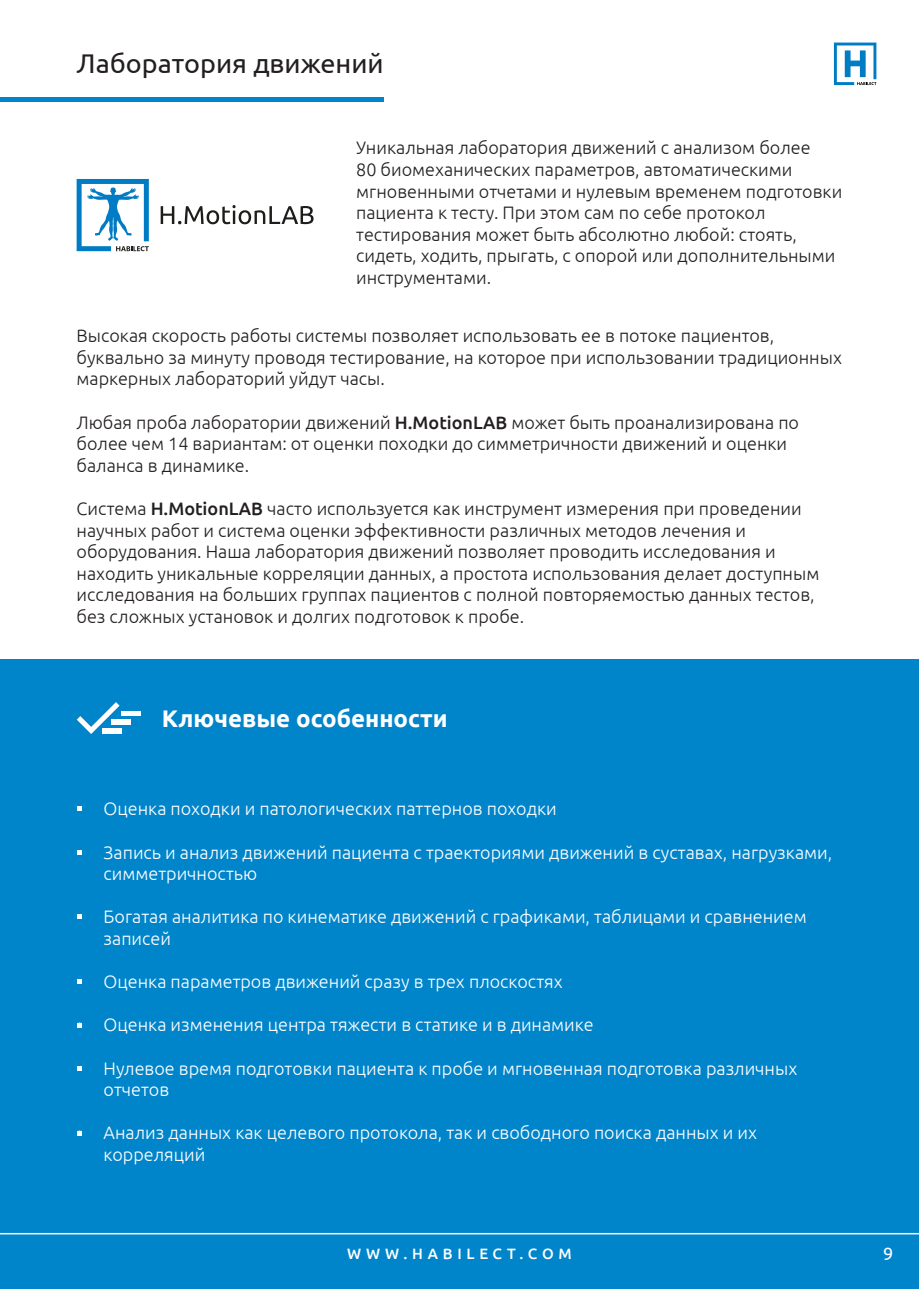
<style>
.page{position:relative;width:919px;height:1289px;background:#fff}
.page>*{position:absolute;margin:0;border:0;box-sizing:border-box;transform-origin:0 0}
.t1{font:27px "Ubuntu";color:#231f20}
.t2{font:700 24px "Ubuntu";color:#fff}
.t3{font:300 18px/21.6px "Ubuntu";color:#231f20}
.t4{font:300 18px/21.6px "Ubuntu";color:#fff}
.t5{font:18px "Ubuntu";color:#fff}
.t6{font:500 15px "Ubuntu";letter-spacing:.32em;color:#fff}
.s1{font-weight:500}
</style>
<div class="page">
<div style="left:0;top:659px;width:918px;height:629px;background:#0085cb"></div>
<hr style="left:0;top:1232px;width:918px;height:2px;background:#fff">
<hr style="left:0;top:98px;width:383px;height:4px;background:#0085cb">
<svg style="left:77px;top:806px;width:5px;height:5px"></svg>
<svg style="left:77px;top:850px;width:5px;height:4px"></svg>
<svg style="left:77px;top:914px;width:5px;height:5px"></svg>
<svg style="left:77px;top:979px;width:5px;height:5px"></svg>
<svg style="left:77px;top:1066px;width:5px;height:4px"></svg>
<svg style="left:77px;top:1131px;width:5px;height:4px"></svg>
<svg style="left:77px;top:1023px;width:5px;height:4px"></svg>
<svg style="left:833px;top:43px;width:43px;height:42px"></svg>
<svg style="left:77px;top:179px;width:72px;height:72px"></svg>
<svg style="left:161px;top:205px;width:152px;height:19px"></svg>
<svg style="left:77px;top:702px;width:42px;height:32px"></svg>
<div style="left:112px;top:720px;width:19px;height:5px;background:#fff"></div>
<div style="left:121px;top:710px;width:19px;height:5px;background:#fff"></div>
<div style="left:102px;top:729px;width:20px;height:5px;background:#fff"></div>
<h1 class="t1" style="left:77px;top:47px;width:308px">Лаборатория движений</h1>
<p class="t3" style="left:356px;top:137px;width:487px">Уникальная лаборатория движений с анализом более<br>80 биомеханических параметров, автоматическими мгновенными отчетами и нулевым временем подготовки пациента к тесту. При этом сам по себе протокол тестирования может быть абсолютно любой: стоять, сидеть, ходить, прыгать, с опорой или дополнительными инструментами.</p>
<p class="t3" style="left:77px;top:324px;width:766px">Высокая скорость работы системы позволяет использовать ее в потоке пациентов, буквально за минуту проводя тестирование, на которое при использовании традиционных маркерных лабораторий уйдут часы.</p>
<p class="t3" style="left:77px;top:411px;width:724px">Любая проба лаборатории движений <span class="s1">H.MotionLAB</span> может быть проанализирована по более чем 14 вариантам: от оценки походки до симметричности движений и оценки баланса в динамике.</p>
<p class="t3" style="left:77px;top:497px;width:744px">Система <span class="s1">H.MotionLAB</span> часто используется как инструмент измерения при проведении научных работ и система оценки эффективности различных методов лечения и оборудования. Наша лаборатория движений позволяет проводить исследования и находить уникальные корреляции данных, а простота использования делает доступным исследования на больших группах пациентов с полной повторяемостью данных тестов, без сложных установок и долгих подготовок к пробе.</p>
<h2 class="t2" style="left:162px;top:703px;width:287px">Ключевые особенности</h2>
<p class="t4" style="left:77px;top:797px;width:481px">• Оценка походки и патологических паттернов походки</p>
<p class="t4" style="left:104px;top:840px;width:730px;text-indent:-27px">• Запись и анализ движений пациента с траекториями движений в суставах, нагрузками, симметричностью</p>
<p class="t4" style="left:104px;top:905px;width:704px;text-indent:-27px">• Богатая аналитика по кинематике движений с графиками, таблицами и сравнением записей</p>
<p class="t4" style="left:77px;top:970px;width:487px">• Оценка параметров движений сразу в трех плоскостях</p>
<p class="t4" style="left:77px;top:1013px;width:518px">• Оценка изменения центра тяжести в статике и в динамике</p>
<p class="t4" style="left:104px;top:1056px;width:695px;text-indent:-27px">• Нулевое время подготовки пациента к пробе и мгновенная подготовка различных отчетов</p>
<p class="t4" style="left:104px;top:1121px;width:655px;text-indent:-27px">• Анализ данных как целевого протокола, так и свободного поиска данных и их корреляций</p>
<p class="t6" style="left:347px;top:1244px;width:226px">WWW.HABILECT.COM</p>
<p class="t5" style="left:883px;top:1242px;width:12px">9</p>
</div>
